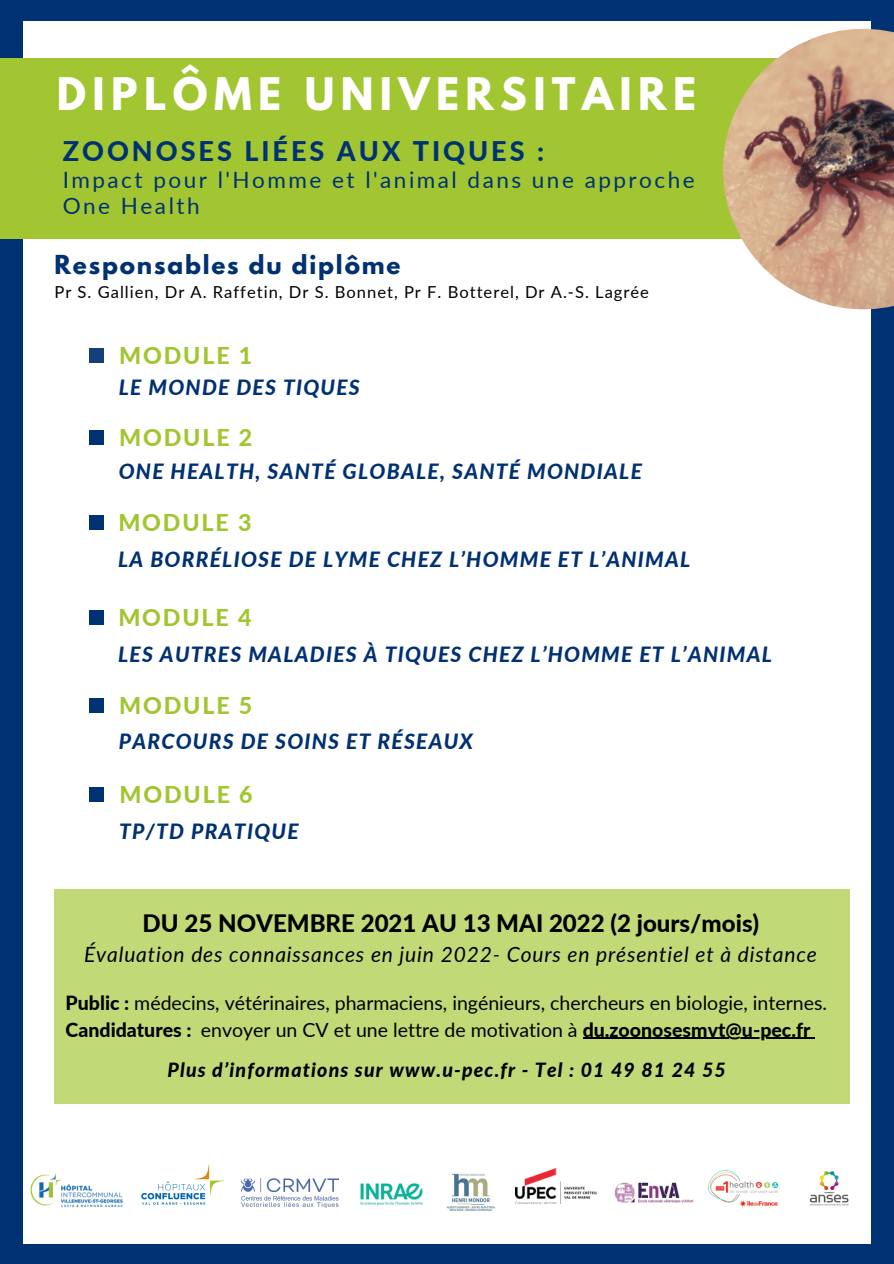
<style>
.page{position:relative;width:894px;height:1264px;background:#fff}
.page>*{position:absolute;margin:0;border:0;box-sizing:border-box;transform-origin:0 0}
.t1{font:700 39.75px "League Spartan";letter-spacing:.16em;color:#fff}
.t2{font:800 27px "Lato";letter-spacing:.11em;color:#003172}
.t3{font:800 24px "Lato";color:#000}
.t4{font:800 23.25px "Lato";letter-spacing:.08em;color:#a2c632}
.t5{font:700 23.25px "League Spartan";letter-spacing:.08em;color:#003172}
.t6{font:22.5px "Lato";letter-spacing:.11em;color:#003172}
.t7{font:italic 800 21px "Lato";letter-spacing:.06em;color:#003172}
.t8{font:italic 21px "Lato";letter-spacing:.04em;color:#000}
.t9{font:19.5px "Lato";color:#000}
.t10{font:800 19.5px "Lato";color:#000}
.t11{font:italic 800 19.5px "Lato";letter-spacing:.06em;color:#000}
.t12{font:16.5px "Lato";letter-spacing:.06em;color:#000}
.s1{font-weight:800}
.s2{font-weight:400}
</style>
<div class="page">
<div style="left:0;top:0;width:893px;height:1263px;background:#003172"></div>
<div style="left:23px;top:21px;width:847px;height:1222px;background:#fff"></div>
<div style="left:54px;top:889px;width:795px;height:215px;background:#c2d978"></div>
<div style="left:89px;top:348px;width:15px;height:14px;background:#13407c"></div>
<img style="left:30px;top:1173px;width:93px;height:35px">
<img style="left:141px;top:1164px;width:84px;height:41px">
<img style="left:515px;top:1168px;width:81px;height:35px">
<div style="left:0;top:58px;width:893px;height:180px;background:#a2c632"></div>
<img style="left:703px;top:21px;width:190px;height:308px">
<div style="left:89px;top:430px;width:15px;height:15px;background:#003172"></div>
<div style="left:89px;top:515px;width:15px;height:14px;background:#003172"></div>
<div style="left:89px;top:697px;width:15px;height:15px;background:#003172"></div>
<div style="left:89px;top:610px;width:15px;height:15px;background:#003172"></div>
<div style="left:89px;top:787px;width:15px;height:14px;background:#003172"></div>
<img style="left:447px;top:1173px;width:48px;height:38px">
<img style="left:614px;top:1182px;width:80px;height:21px">
<img style="left:708px;top:1170px;width:71px;height:37px">
<img style="left:809px;top:1171px;width:40px;height:35px">
<img style="left:360px;top:1183px;width:63px;height:23px">
<img style="left:241px;top:1178px;width:97px;height:29px">
<hr style="left:582px;top:1037px;width:228px;height:1px;background:#000">
<p class="t1" style="left:57px;top:74px;width:640px">DIPLÔME UNIVERSITAIRE</p>
<p class="t2" style="left:63px;top:135px;width:483px">ZOONOSES LIÉES AUX TIQUES :</p>
<p class="t6" style="left:63px;top:166px;width:633px">Impact pour l'Homme et l'animal dans une approche</p>
<p class="t6" style="left:63px;top:192px;width:138px">One Health</p>
<p class="t5" style="left:54px;top:253px;width:347px">Responsables du diplôme</p>
<p class="t12" style="left:54px;top:282px;width:596px">Pr S. Gallien, Dr A. Raffetin, Dr S. Bonnet, Pr F. Botterel, Dr A.-S. Lagrée</p>
<p class="t4" style="left:119px;top:341px;width:135px">MODULE 1</p>
<p class="t7" style="left:119px;top:374px;width:242px">LE MONDE DES TIQUES</p>
<p class="t4" style="left:119px;top:423px;width:135px">MODULE 2</p>
<p class="t7" style="left:119px;top:458px;width:524px">ONE HEALTH, SANTÉ GLOBALE, SANTÉ MONDIALE</p>
<p class="t4" style="left:118px;top:508px;width:135px">MODULE 3</p>
<p class="t7" style="left:118px;top:546px;width:573px">LA BORRÉLIOSE DE LYME CHEZ L’HOMME ET L’ANIMAL</p>
<p class="t4" style="left:118px;top:603px;width:135px">MODULE 4</p>
<p class="t7" style="left:118px;top:641px;width:655px">LES AUTRES MALADIES À TIQUES CHEZ L’HOMME ET L’ANIMAL</p>
<p class="t4" style="left:119px;top:690px;width:135px">MODULE 5</p>
<p class="t7" style="left:119px;top:728px;width:355px">PARCOURS DE SOINS ET RÉSEAUX</p>
<p class="t4" style="left:119px;top:779px;width:135px">MODULE 6</p>
<p class="t7" style="left:119px;top:817px;width:181px">TP/TD PRATIQUE</p>
<p class="t3" style="left:142px;top:908px;width:618px">DU 25 NOVEMBRE 2021 AU 13 MAI 2022 (2 jours/mois)</p>
<p class="t8" style="left:84px;top:940px;width:734px">Évaluation des connaissances en juin 2022- Cours en présentiel et à distance</p>
<p class="t9" style="left:66px;top:990px;width:762px"><span class="s1">Public :</span> médecins, vétérinaires, pharmaciens, ingénieurs, chercheurs en biologie, internes.</p>
<p class="t10" style="left:66px;top:1017px;width:746px">Candidatures : <span class="s2">envoyer un CV et une lettre de motivation à</span> du.zoonosesmvt@u-pec.fr</p>
<p class="t11" style="left:167px;top:1057px;width:559px">Plus d’informations sur www.u-pec.fr - Tel : 01 49 81 24 55</p>
</div>
